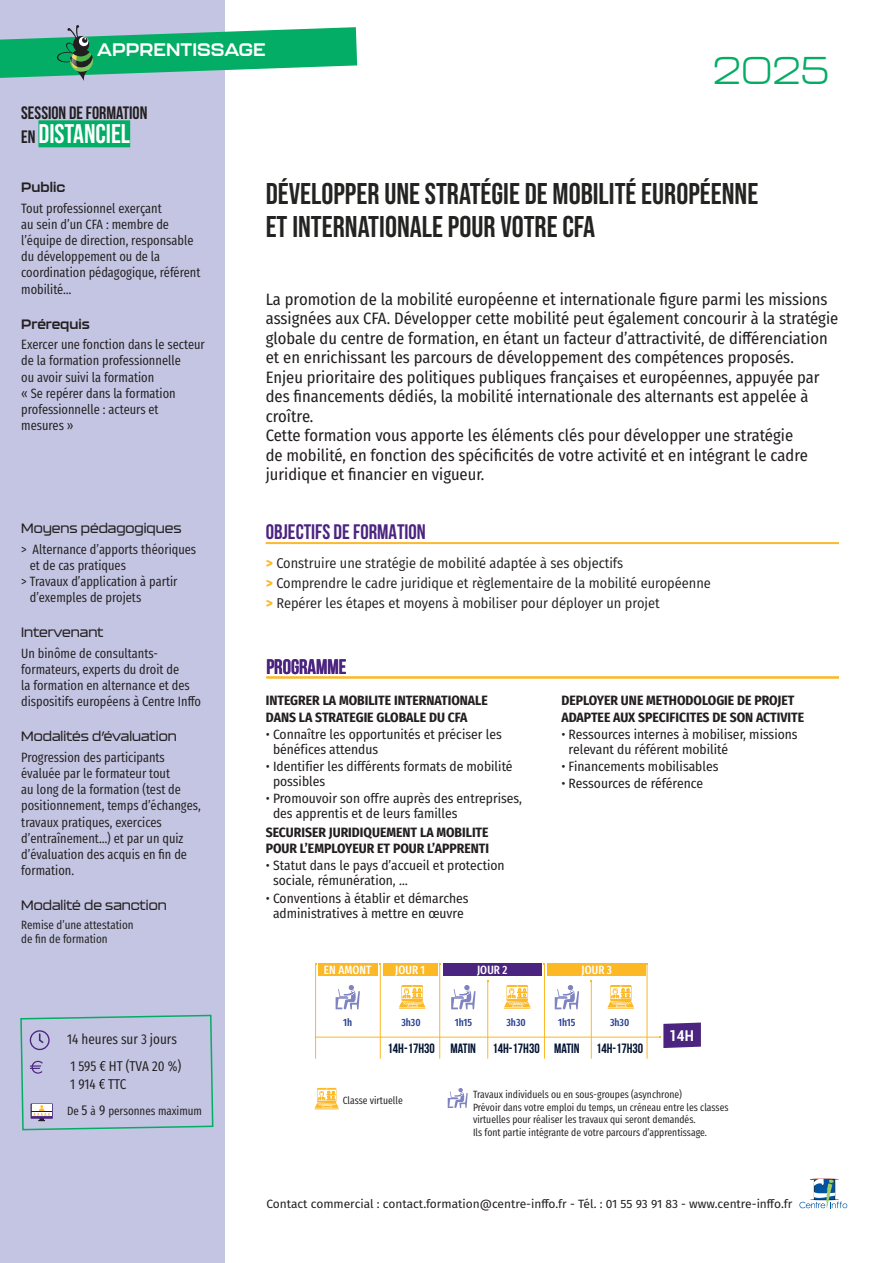
<style>
.page{position:relative;width:893px;height:1263px;background:#fff}
.page>*{position:absolute;margin:0;border:0;box-sizing:border-box;transform-origin:0 0}
.t1{font:300 38.4px "Kallisto";color:#03ad65}
.t2{font:30px/33px "Bebas Neue";color:#232322}
.t3{font:27px "Bebas Neue";color:#fff}
.t4{font:700 21px "Bebas Neue";color:#4b2480}
.t5{font:18px "Bebas Neue";color:#231f20}
.t6{font:700 18px "Kallisto";color:#fff}
.t7{font:16.5px/19.5px "Fira Sans Condensed";color:#231f20}
.t8{font:700 condensed 14.85px "Roboto";color:#fff}
.t9{font:14.25px/20.1px "Fira Sans Condensed";color:#231f20}
.t10{font:14.25px/26.5px "Fira Sans Compressed";color:#231f20}
.t11{font:13.5px/16.2px "Fira Sans Compressed";color:#231f20}
.t12{font:13.5px/15px "Fira Sans Condensed";color:#231f20}
.t13{font:700 13.5px/16.5px "Fira Sans Condensed";color:#231f20}
.t14{font:500 13.5px "Kallisto";color:#231f20}
.t15{font:700 13.5px "Bebas Neue";color:#001231}
.t16{font:700 13.5px "Kallisto";color:#231f20}
.t17{font:12px "Fira Sans";color:#231f20}
.t18{font:12px/14.4px "Fira Sans Compressed";color:#231f20}
.t19{font:500 12px "Fira Sans Compressed";letter-spacing:.01em;color:#fff}
.t20{font:10.5px/12.8px "Fira Sans Compressed";color:#231f20}
.t21{font:500 10.5px "Fira Sans Compressed";color:#253f8e}
.s1{font-size:18px;color:#231f20}
.s2{font-size:14.25px}
.s3{font-weight:800;color:#fcb825}
</style>
<div class="page">
<hr style="left:315px;top:1037px;width:345px;height:1px;background:#fcb825">
<hr style="left:439px;top:964px;width:1px;height:95px;background:#fcb825">
<hr style="left:380px;top:964px;width:1px;height:95px;background:#fcb825">
<hr style="left:544px;top:964px;width:1px;height:95px;background:#fcb825">
<hr style="left:487px;top:980px;width:1px;height:79px;background:#fcb825">
<hr style="left:591px;top:980px;width:1px;height:79px;background:#fcb825">
<hr style="left:647px;top:964px;width:1px;height:95px;background:#fcb825">
<hr style="left:315px;top:964px;width:1px;height:95px;background:#fcb825">
<svg style="left:659px;top:1022px;width:42px;height:26px"></svg>
<div style="left:547px;top:963px;width:99px;height:12px;background:#fcb825"></div>
<div style="left:383px;top:963px;width:55px;height:12px;background:#fcb825"></div>
<div style="left:318px;top:963px;width:59px;height:12px;background:#fcb825"></div>
<div style="left:443px;top:963px;width:99px;height:12px;background:#4b2480"></div>
<svg style="left:451px;top:985px;width:25px;height:24px"></svg>
<svg style="left:555px;top:985px;width:24px;height:24px"></svg>
<svg style="left:336px;top:985px;width:24px;height:24px"></svg>
<svg style="left:504px;top:985px;width:27px;height:24px"></svg>
<svg style="left:607px;top:985px;width:27px;height:24px"></svg>
<svg style="left:399px;top:985px;width:26px;height:24px"></svg>
<svg style="left:448px;top:1088px;width:20px;height:20px"></svg>
<svg style="left:315px;top:1088px;width:24px;height:21px"></svg>
<div style="left:0;top:0;width:225px;height:1263px;background:#c3c5e2"></div>
<hr style="left:266px;top:542px;width:573px;height:1px;background:#fcb825">
<hr style="left:266px;top:543px;width:573px;height:1px;background:#fcb825">
<hr style="left:266px;top:677px;width:573px;height:1px;background:#fcb825">
<hr style="left:266px;top:678px;width:573px;height:1px;background:#fcb825">
<svg style="left:0;top:25px;width:357px;height:56px"></svg>
<svg style="left:799px;top:1179px;width:48px;height:29px"></svg>
<div style="left:38px;top:120px;width:92px;height:27px;background:#03ad65"></div>
<svg style="left:20px;top:1014px;width:194px;height:117px"></svg>
<h3 class="t6" style="left:97px;top:38px;width:170px">APPRENTISSAGE</h3>
<h3 class="t5" style="left:21px;top:103px;width:128px">SESSION DE FORMATION</h3>
<h3 class="t3" style="left:21px;top:118px;width:110px"><span class="s1">EN</span> DISTANCIEL</h3>
<h1 class="t1" style="left:713px;top:48px;width:118px">2025</h1>
<p class="t16" style="left:21px;top:179px;width:46px">Public</p>
<p class="t11" style="left:21px;top:199px;width:181px">Tout professionnel exerçant<br>au sein d’un CFA : membre de l’équipe de direction, responsable du développement ou de la coordination pédagogique, référent mobilité…</p>
<p class="t16" style="left:21px;top:316px;width:70px">Prérequis</p>
<p class="t11" style="left:21px;top:336px;width:185px">Exercer une fonction dans le secteur de la formation professionnelle<br>ou avoir suivi la formation<br>« Se repérer dans la formation professionnelle : acteurs et<br>mesures »</p>
<p class="t14" style="left:21px;top:520px;width:162px">Moyens pédagogiques</p>
<p class="t11" style="left:21px;top:540px;width:176px">&gt; Alternance d’apports théoriques</p>
<p class="t11" style="left:30px;top:557px;width:98px">et de cas pratiques</p>
<p class="t11" style="left:21px;top:573px;width:158px">&gt; Travaux d’application à partir</p>
<p class="t11" style="left:30px;top:589px;width:113px">d’exemples de projets</p>
<p class="t14" style="left:21px;top:624px;width:84px">Intervenant</p>
<p class="t11" style="left:21px;top:644px;width:181px">Un binôme de consultants&shy;formateurs, experts du droit de<br>la formation en alternance et des dispositifs européens à Centre Inffo</p>
<p class="t14" style="left:21px;top:728px;width:157px">Modalités d’évaluation</p>
<p class="t11" style="left:21px;top:749px;width:181px">Progression des participants évaluée par le formateur tout<br>au long de la formation (test de positionnement, temps d’échanges, travaux pratiques, exercices d’entraînement…) et par un quiz d’évaluation des acquis en fin de formation.</p>
<p class="t14" style="left:21px;top:897px;width:147px">Modalité de sanction</p>
<p class="t18" style="left:21px;top:917px;width:114px">Remise d’une attestation de fin de formation</p>
<p class="t10" style="left:67px;top:1025px;width:116px">14 heures sur 3 jours<br>1 595 HT (TVA 20 %)</p>
<p class="t10" style="left:70px;top:1070px;width:58px">1 914 TTC</p>
<p class="t18" style="left:67px;top:1103px;width:136px">De <span class="s2">5</span> à <span class="s2">9</span> personnes maximum</p>
<h2 class="t2" style="left:266px;top:177px;width:494px">DÉVELOPPER UNE STRATÉGIE DE MOBILITÉ EUROPÉENNE<br>ET INTERNATIONALE POUR VOTRE CFA</h2>
<p class="t7" style="left:266px;top:289px;width:574px">La promotion de la mobilité européenne et internationale figure parmi les missions assignées aux CFA. Développer cette mobilité peut également concourir à la stratégie globale du centre de formation, en étant un facteur d’attractivité, de différenciation et en enrichissant les parcours de développement des compétences proposés.<br>Enjeu prioritaire des politiques publiques françaises et européennes, appuyée par des financements dédiés, la mobilité internationale des alternants est appelée à croître.<br>Cette formation vous apporte les éléments clés pour développer une stratégie<br>de mobilité, en fonction des spécificités de votre activité et en intégrant le cadre juridique et financier en vigueur.</p>
<h3 class="t4" style="left:266px;top:521px;width:162px">OBJECTIFS DE FORMATION</h3>
<p class="t9" style="left:266px;top:553px;width:447px"><span class="s3">&gt;</span> Construire une stratégie de mobilité adaptée à ses objectifs<br><span class="s3">&gt;</span> Comprendre le cadre juridique et règlementaire de la mobilité européenne <span class="s3">&gt;</span> Repérer les étapes et moyens à mobiliser pour déployer un projet</p>
<h3 class="t4" style="left:266px;top:655px;width:82px">PROGRAMME</h3>
<p class="t13" style="left:266px;top:691px;width:224px">INTEGRER LA MOBILITE INTERNATIONALE<br>DANS LA STRATEGIE GLOBALE DU CFA</p>
<p class="t12" style="left:273px;top:726px;width:230px;text-indent:-7px">• Connaître les opportunités et préciser les bénéfices attendus</p>
<p class="t12" style="left:273px;top:758px;width:241px;text-indent:-7px">• Identifier les différents formats de mobilité possibles</p>
<p class="t12" style="left:273px;top:790px;width:251px;text-indent:-7px">• Promouvoir son offre auprès des entreprises, des apprentis et de leurs familles</p>
<p class="t13" style="left:266px;top:823px;width:225px">SECURISER JURIDIQUEMENT LA MOBILITE<br>POUR L’EMPLOYEUR ET POUR L’APPRENTI</p>
<p class="t12" style="left:273px;top:858px;width:233px;text-indent:-7px">• Statut dans le pays d’accueil et protection sociale, rémunération, …</p>
<p class="t12" style="left:266px;top:890px;width:204px;text-align:center">• Conventions à établir et démarches administratives à mettre en œuvre</p>
<p class="t13" style="left:561px;top:691px;width:244px">DEPLOYER UNE METHODOLOGIE DE PROJET<br>ADAPTEE AUX SPECIFICITES DE SON ACTIVITE</p>
<p class="t12" style="left:569px;top:726px;width:231px;text-indent:-7px">• Ressources internes à mobiliser, missions relevant du référent mobilité</p>
<p class="t12" style="left:561px;top:758px;width:159px">• Financements mobilisables</p>
<p class="t12" style="left:561px;top:775px;width:143px">• Ressources de référence</p>
<p class="t19" style="left:324px;top:960px;width:49px">EN AMONT</p>
<p class="t19" style="left:395px;top:960px;width:31px">JOUR 1</p>
<p class="t19" style="left:477px;top:960px;width:32px">JOUR 2</p>
<p class="t19" style="left:581px;top:960px;width:32px">JOUR 3</p>
<p class="t21" style="left:343px;top:1013px;width:10px">1h</p>
<p class="t21" style="left:401px;top:1013px;width:21px">3h30</p>
<p class="t21" style="left:455px;top:1013px;width:19px">1h15</p>
<p class="t21" style="left:506px;top:1013px;width:21px">3h30</p>
<p class="t21" style="left:558px;top:1013px;width:19px">1h15</p>
<p class="t21" style="left:610px;top:1013px;width:21px">3h30</p>
<p class="t15" style="left:388px;top:1041px;width:257px">14H-17H30 MATIN 14H-17H30 MATIN 14H-17H30</p>
<p class="t8" style="left:669px;top:1025px;width:26px">14H</p>
<p class="t20" style="left:343px;top:1093px;width:62px">Classe virtuelle</p>
<p class="t20" style="left:473px;top:1087px;width:257px">Travaux individuels ou en sous-groupes (asynchrone)<br>Prévoir dans votre emploi du temps, un créneau entre les classes virtuelles pour réaliser les travaux qui seront demandés.<br>Ils font partie intégrante de votre parcours d’apprentissage.</p>
<p class="t17" style="left:266px;top:1195px;width:527px">Contact commercial : contact.formation@centre-inffo.fr - Tél. : 01 55 93 91 83 - www.centre-inffo.fr</p>
</div>
